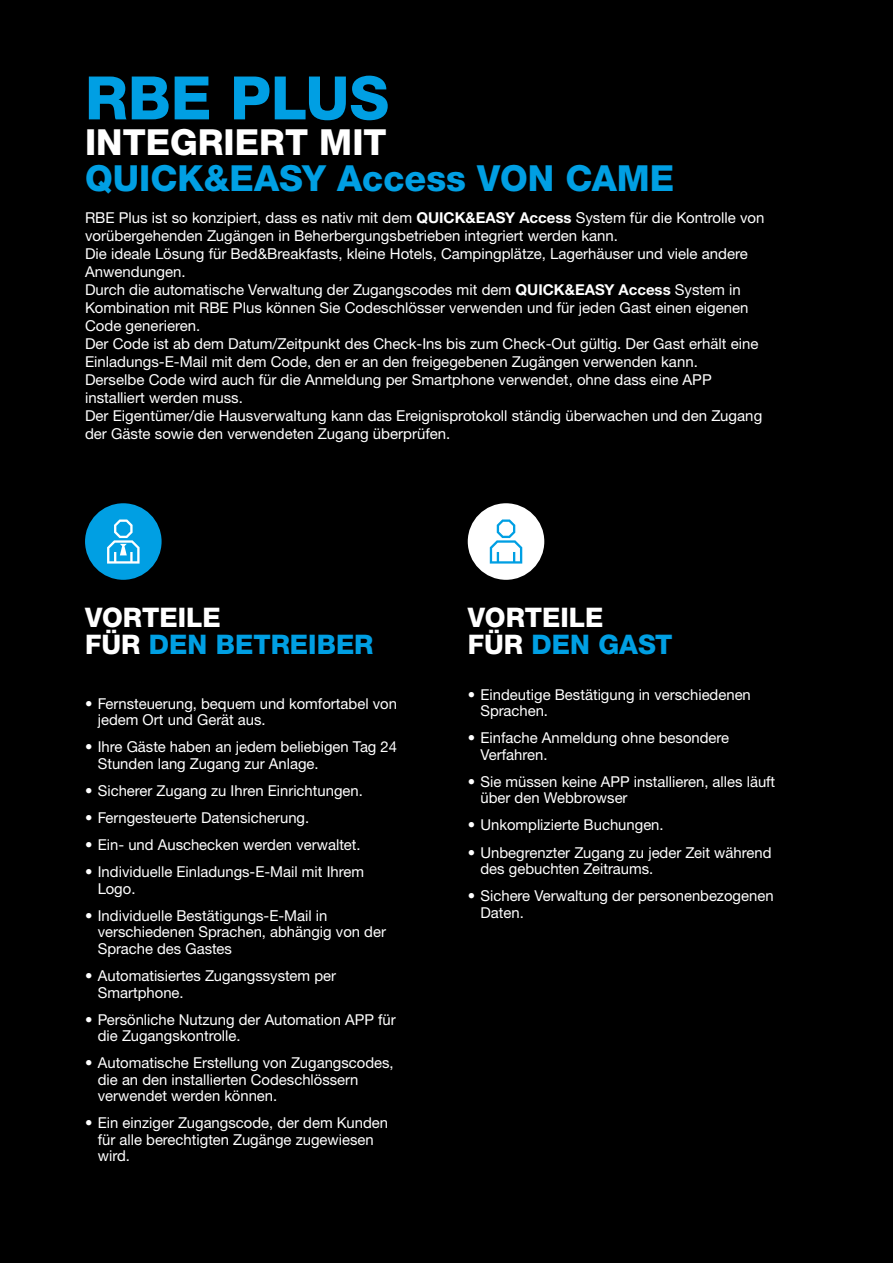
<style>
.page{position:relative;width:893px;height:1263px;background:#000}
.page>*{position:absolute;margin:0;border:0;box-sizing:border-box;transform-origin:0 0}
.t1{font:800 60px "Helvetica Neue LTW1 G";color:#009fe3}
.t2{font:800 36px "Helvetica Neue LTW1 G";color:#009fe3}
.t3{font:800 36px "Helvetica Neue LTW1 G";color:#fff}
.t4{font:800 27px/27px "Helvetica Neue LTW1 G";color:#009fe3}
.t5{font:800 27px/27px "Helvetica Neue LTW1 G";color:#fff}
.t6{font:15px/16.5px "Helvetica Neue LTW1 G";color:#fff}
.s1{font-weight:700}
.s2{color:#fff}
.s3{color:#009fe3}
</style>
<div class="page">
<div style="left:85px;top:503px;width:77px;height:77px;background:#009fe3;border-radius:50%"></div>
<svg style="left:107px;top:519px;width:33px;height:45px"></svg>
<div style="left:468px;top:503px;width:76px;height:77px;background:#fff;border-radius:50%"></div>
<svg style="left:490px;top:519px;width:32px;height:45px"></svg>
<h1 class="t1" style="left:85px;top:62px;width:306px">RBE PLUS</h1>
<h2 class="t3" style="left:85px;top:121px;width:303px">INTEGRIERT MIT</h2>
<h2 class="t2" style="left:85px;top:157px;width:591px">QUICK&amp;EASY Access VON CAME</h2>
<p class="t6" style="left:85px;top:209px;width:681px;line-height:18px">RBE Plus ist so konzipiert, dass es nativ mit dem <span class="s1">QUICK&amp;EASY Access</span> System für die Kontrolle von vorübergehenden Zugängen in Beherbergungsbetrieben integriert werden kann.<br>Die ideale Lösung für Bed&amp;Breakfasts, kleine Hotels, Campingplätze, Lagerhäuser und viele andere Anwendungen.<br>Durch die automatische Verwaltung der Zugangscodes mit dem <span class="s1">QUICK&amp;EASY Access</span> System in Kombination mit RBE Plus können Sie Codeschlösser verwenden und für jeden Gast einen eigenen Code generieren.<br>Der Code ist ab dem Datum/Zeitpunkt des Check-Ins bis zum Check-Out gültig. Der Gast erhält eine Einladungs-E-Mail mit dem Code, den er an den freigegebenen Zugängen verwenden kann.<br>Derselbe Code wird auch für die Anmeldung per Smartphone verwendet, ohne dass eine APP installiert werden muss.<br>Der Eigentümer/die Hausverwaltung kann das Ereignisprotokoll ständig überwachen und den Zugang der Gäste sowie den verwendeten Zugang überprüfen.</p>
<h3 class="t4" style="left:85px;top:604px;width:290px"><span class="s2">VORTEILE<br>FÜR</span> DEN BETREIBER</h3>
<p class="t6" style="left:98px;top:695px;width:301px;text-indent:-13px">• Fernsteuerung, bequem und komfortabel von jedem Ort und Gerät aus.</p>
<p class="t6" style="left:98px;top:738px;width:301px;text-indent:-13px">• Ihre Gäste haben an jedem beliebigen Tag 24<br>Stunden lang Zugang zur Anlage.</p>
<p class="t6" style="left:85px;top:782px;width:279px">• Sicherer Zugang zu Ihren Einrichtungen.</p>
<p class="t6" style="left:85px;top:809px;width:226px">• Ferngesteuerte Datensicherung.</p>
<p class="t6" style="left:85px;top:836px;width:277px">• Ein- und Auschecken werden verwaltet.</p>
<p class="t6" style="left:98px;top:863px;width:268px;text-indent:-13px">• Individuelle Einladungs-E-Mail mit Ihrem<br>Logo.</p>
<p class="t6" style="left:98px;top:907px;width:290px;text-indent:-13px">• Individuelle Bestätigungs-E-Mail in verschiedenen Sprachen, abhängig von der<br>Sprache des Gastes</p>
<p class="t6" style="left:98px;top:967px;width:240px;text-indent:-13px">• Automatisiertes Zugangssystem per<br>Smartphone.</p>
<p class="t6" style="left:98px;top:1011px;width:299px;text-indent:-13px">• Persönliche Nutzung der Automation APP für die Zugangskontrolle.</p>
<p class="t6" style="left:98px;top:1054px;width:297px;text-indent:-13px">• Automatische Erstellung von Zugangscodes, die an den installierten Codeschlössern verwendet werden können.</p>
<p class="t6" style="left:98px;top:1115px;width:292px;text-indent:-13px">• Ein einziger Zugangscode, der dem Kunden für alle berechtigten Zugänge zugewiesen wird.</p>
<h3 class="t5" style="left:468px;top:604px;width:206px">VORTEILE<br>FÜR <span class="s3">DEN GAST</span></h3>
<p class="t6" style="left:480px;top:686px;width:272px;text-indent:-13px">• Eindeutige Bestätigung in verschiedenen<br>Sprachen.</p>
<p class="t6" style="left:480px;top:729px;width:250px;text-indent:-13px">• Einfache Anmeldung ohne besondere<br>Verfahren.</p>
<p class="t6" style="left:480px;top:773px;width:296px;text-indent:-13px">• Sie müssen keine APP installieren, alles läuft über den Webbrowser</p>
<p class="t6" style="left:468px;top:817px;width:197px">• Unkomplizierte Buchungen.</p>
<p class="t6" style="left:480px;top:844px;width:292px;text-indent:-13px">• Unbegrenzter Zugang zu jeder Zeit während des gebuchten Zeitraums.</p>
<p class="t6" style="left:480px;top:887px;width:295px;text-indent:-13px">• Sichere Verwaltung der personenbezogenen<br>Daten.</p>
</div>
